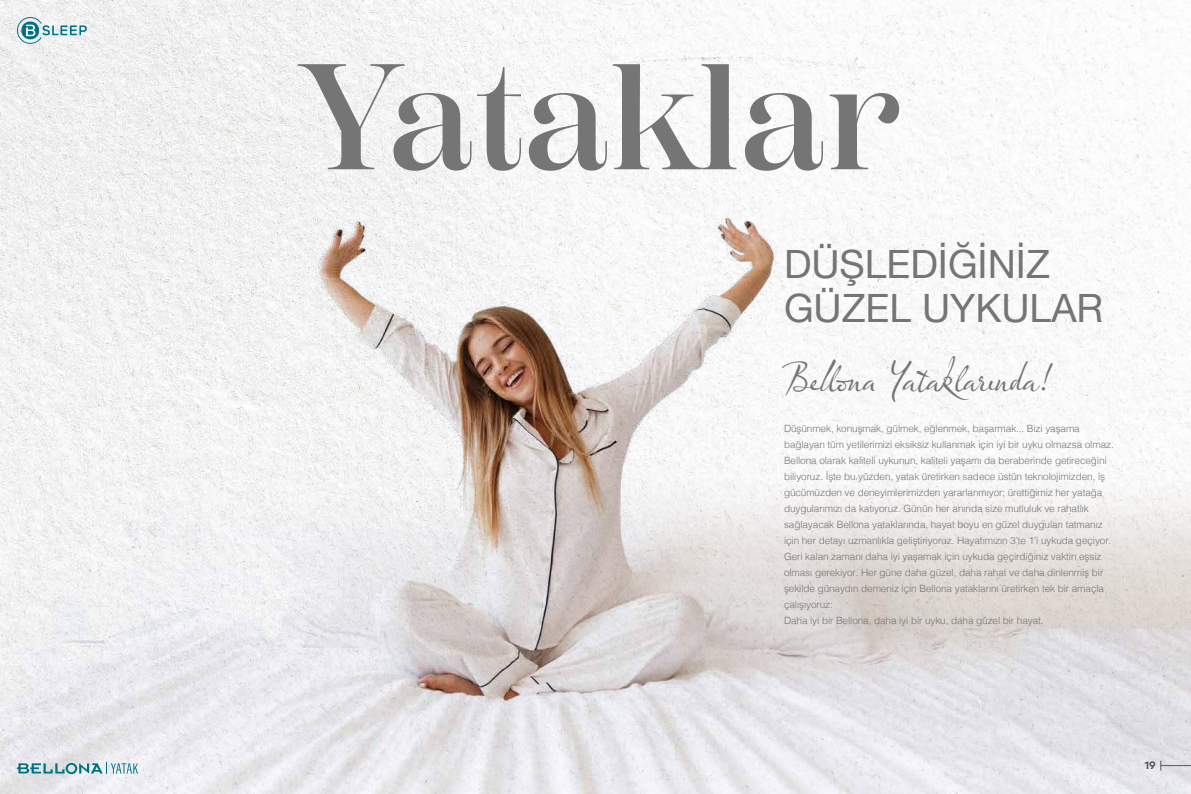
<style>
.page{position:relative;width:1191px;height:794px;background:#fff}
.page>*{position:absolute;margin:0;border:0;box-sizing:border-box;transform-origin:0 0}
.t1{font:600 150px "Scotch Display";color:#767576}
.t2{font:39px/44px "Helvetica Neue";color:#767576}
.t3{font:39px "Olicana Smooth";color:#767576}
.t4{font:300 10px/16px "Helvetica";letter-spacing:-.01em;color:#767576}
.t5{font:700 10px "Galano Classic";color:#595957}
</style>
<div class="page">
<img style="left:0;top:0;width:1191px;height:152px">
<img style="left:0;top:152px;width:1191px;height:642px">
<svg style="left:17px;top:17px;width:70px;height:27px"></svg>
<svg style="left:17px;top:762px;width:121px;height:12px"></svg>
<hr style="left:1161px;top:765px;width:30px;height:1px;background:#595957">
<h1 class="t1" style="left:299px;top:32px;width:603px">Yataklar</h1>
<h2 class="t2" style="left:784px;top:244px;width:321px">DÜŞLEDİĞİNİZ<br>GÜZEL UYKULAR</h2>
<h2 class="t3" style="left:784px;top:354px;width:270px">Bellona Yataklarında!</h2>
<p class="t4" style="left:784px;top:420px;width:331px">Düşünmek, konuşmak, gülmek, eğlenmek, başarmak... Bizi yaşama bağlayan tüm yetilerimizi eksiksiz kullanmak için iyi bir uyku olmazsa olmaz.<br>Bellona olarak kaliteli uykunun, kaliteli yaşamı da beraberinde getireceğini biliyoruz. İşte bu yüzden, yatak üretirken sadece üstün teknolojimizden, iş gücümüzden ve deneyimlerimizden yararlanmıyor; ürettiğimiz her yatağa duygularımızı da katıyoruz. Günün her anında size mutluluk ve rahatlık sağlayacak Bellona yataklarında, hayat boyu en güzel duyguları tatmanız için her detayı uzmanlıkla geliştiriyoruz. Hayatımızın 3’te 1’i uykuda geçiyor.<br>Geri kalan zamanı daha iyi yaşamak için uykuda geçirdiğiniz vaktin eşsiz olması gerekiyor. Her güne daha güzel, daha rahat ve daha dinlenmiş bir şekilde günaydın demeniz için Bellona yataklarını üretirken tek bir amaçla çalışıyoruz:<br>Daha iyi bir Bellona, daha iyi bir uyku, daha güzel bir hayat.</p>
<p class="t5" style="left:1144px;top:758px;width:13px">19</p>
</div>
